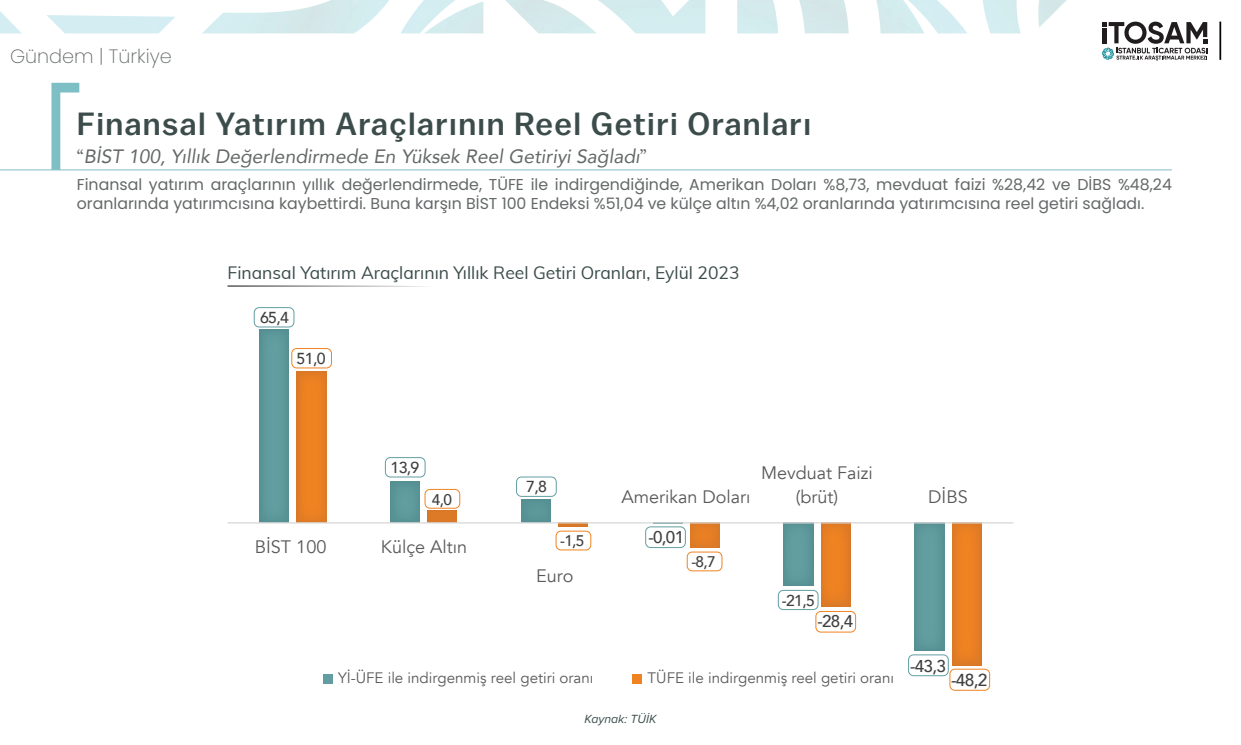
<style>
.page{position:relative;width:1241px;height:745px;background:#fff}
.page>*{position:absolute;margin:0;border:0;box-sizing:border-box;transform-origin:0 0}
.t1{font:500 32.02px "Balto";letter-spacing:.045em;color:#3b4c4b}
.t2{font:italic 19.25px "Avenir";color:#646868}
.t3{font:200 19.25px "Poppins";color:#646868}
.t4{font:18.03px/24px "Avenir";color:#595959;text-align:center}
.t5{font:17.5px "Muli";color:#3b4c4b}
.t6{font:500 17.32px "Avenir";color:#404040}
.t7{font:500 16.97px "Avenir";color:#404040}
.t8{font:500 15.92px "Avenir";color:#404040}
.t9{font:15.75px/18.9px "Poppins";color:#646868}
.t10{font:500 15.75px "Avenir";color:#404040}
.t11{font:500 15.4px "Avenir";color:#404040}
.t12{font:15.05px "Avenir";color:#595959}
.t13{font:italic 12.25px "Proxima Nova";color:#3b4c4b}
.s1{font-family:"Adobe Caslon Pro";font-style:normal}
</style>
<div class="page">
<svg style="left:0;top:0;width:967px;height:33px"></svg>
<img style="left:982px;top:0;width:84px;height:33px">
<svg style="left:1102px;top:22px;width:105px;height:39px"></svg>
<hr style="left:1219px;top:22px;width:1px;height:38px;background:#040503">
<hr style="left:0;top:169px;width:1171px;height:1px;background:#7ebfc6">
<svg style="left:51px;top:83px;width:28px;height:87px"></svg>
<svg style="left:227px;top:285px;width:172px;height:1px"></svg>
<div style="left:323px;top:673px;width:9px;height:9px;background:#629ea1"></div>
<div style="left:632px;top:673px;width:10px;height:9px;background:#ef8322"></div>
<img style="left:259px;top:329px;width:29px;height:193px">
<svg style="left:296px;top:371px;width:656px;height:293px"></svg>
<img style="left:952px;top:523px;width:29px;height:141px">
<img style="left:821px;top:523px;width:29px;height:82px">
<img style="left:690px;top:523px;width:29px;height:24px">
<img style="left:559px;top:523px;width:29px;height:3px">
<img style="left:427px;top:510px;width:29px;height:12px">
<img style="left:296px;top:371px;width:30px;height:151px">
<hr style="left:227px;top:522px;width:786px;height:1px;background:#dad9d8">
<div style="left:254px;top:307px;width:40px;height:20px;border:1px solid #629ea1;border-radius:5px"></div>
<div style="left:385px;top:457px;width:40px;height:20px;border:1px solid #629ea1;border-radius:5px"></div>
<div style="left:516px;top:476px;width:40px;height:20px;border:1px solid #629ea1;border-radius:5px"></div>
<div style="left:645px;top:526px;width:40px;height:21px;border:1px solid #629ea1;border-radius:5px"></div>
<div style="left:777px;top:589px;width:41px;height:20px;border:1px solid #629ea1;border-radius:5px"></div>
<div style="left:908px;top:654px;width:40px;height:21px;border:1px solid #629ea1;border-radius:5px"></div>
<div style="left:291px;top:348px;width:41px;height:20px;border:1px solid #ef8322;border-radius:5px"></div>
<div style="left:424px;top:488px;width:36px;height:20px;border:1px solid #ef8322;border-radius:5px"></div>
<div style="left:555px;top:530px;width:36px;height:20px;border:1px solid #ef8322;border-radius:5px"></div>
<div style="left:686px;top:551px;width:36px;height:20px;border:1px solid #ef8322;border-radius:5px"></div>
<div style="left:815px;top:610px;width:40px;height:22px;border:1px solid #ef8322;border-radius:5px"></div>
<div style="left:949px;top:668px;width:40px;height:22px;border:1px solid #ef8322;border-radius:5px"></div>
<p class="t3" style="left:10px;top:45px;width:163px">Gündem | Türkiye</p>
<h1 class="t1" style="left:77px;top:105px;width:735px">Finansal Yatırım Araçlarının Reel Getiri Oranları</h1>
<p class="t2" style="left:77px;top:144px;width:571px"><span class="s1">“</span>BİST 100, Yıllık Değerlendirmede En Yüksek Reel Getiriyi Sağladı<span class="s1">”</span></p>
<p class="t9" style="left:77px;top:175px;width:1096px">Finansal yatırım araçlarının yıllık değerlendirmede, TÜFE ile indirgendiğinde, Amerikan Doları %8,73, mevduat faizi %28,42 ve DİBS %48,24 oranlarında yatırımcısına kaybettirdi. Buna karşın BİST 100 Endeksi %51,04 ve külçe altın %4,02 oranlarında yatırımcısına reel getiri sağladı.</p>
<p class="t5" style="left:227px;top:260px;width:513px">Finansal Yatırım Araçlarının Yıllık Reel Getiri Oranları, Eylül 2023</p>
<p class="t8" style="left:260px;top:303px;width:30px">65,4</p>
<p class="t8" style="left:296px;top:345px;width:31px">51,0</p>
<p class="t8" style="left:390px;top:453px;width:30px">13,9</p>
<p class="t11" style="left:432px;top:485px;width:22px">4,0</p>
<p class="t8" style="left:526px;top:473px;width:22px">7,8</p>
<p class="t4" style="left:621px;top:484px;width:131px">Amerikan Doları</p>
<p class="t4" style="left:761px;top:460px;width:113px">Mevduat Faizi (brüt)</p>
<p class="t4" style="left:255px;top:534px;width:73px">BİST 100</p>
<p class="t4" style="left:381px;top:534px;width:88px">Külçe Altın</p>
<p class="t11" style="left:560px;top:527px;width:26px">-1,5</p>
<p class="t4" style="left:536px;top:563px;width:39px">Euro</p>
<p class="t7" style="left:648px;top:522px;width:37px">-0,01</p>
<p class="t11" style="left:691px;top:548px;width:26px">-8,7</p>
<p class="t10" style="left:781px;top:586px;width:35px">-21,5</p>
<p class="t7" style="left:817px;top:606px;width:37px">-28,4</p>
<p class="t12" style="left:338px;top:668px;width:257px">Yİ-ÜFE ile indirgenmiş reel getiri oranı</p>
<p class="t12" style="left:647px;top:668px;width:248px">TÜFE ile indirgenmiş reel getiri oranı</p>
<p class="t13" style="left:584px;top:709px;width:73px">Kaynak: TÜİK</p>
<p class="t4" style="left:928px;top:484px;width:41px">DİBS</p>
<p class="t7" style="left:909px;top:650px;width:37px">-43,3</p>
<p class="t6" style="left:950px;top:664px;width:38px">-48,2</p>
</div>
